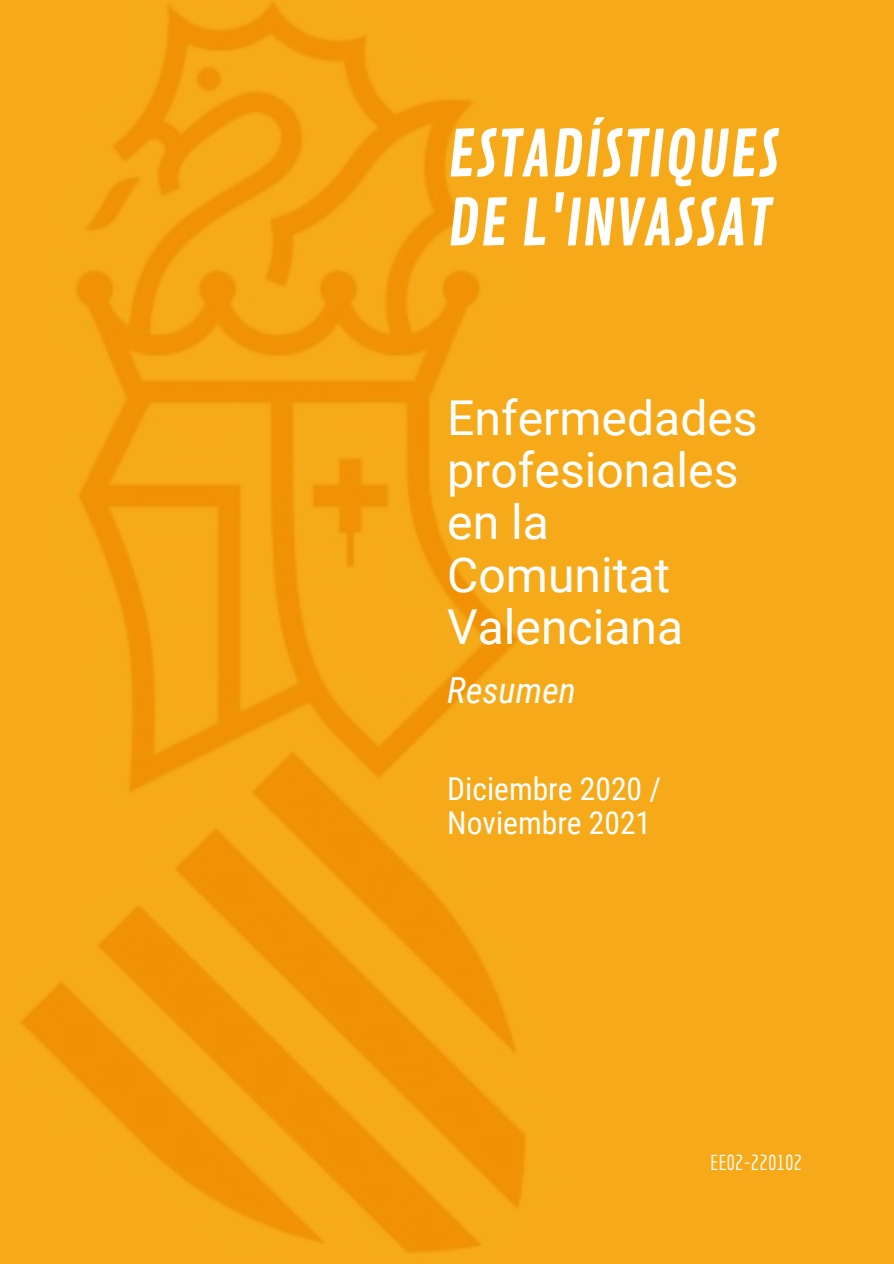
<style>
.page{position:relative;width:894px;height:1264px;background:#fff}
.page>*{position:absolute;margin:0;border:0;box-sizing:border-box;transform-origin:0 0}
.t1{font:63px "Contrail One";color:#fff}
.t2{font:48px/52.3px "Roboto";color:#fff}
.t3{font:italic 36px "Roboto Condensed";color:#fff}
.t4{font:31.5px "Roboto Condensed";color:#fff}
.t5{font:21px "Economica";color:#fff}
</style>
<div class="page">
<img style="left:0;top:0;width:893px;height:1263px">
<p class="t1" style="left:447px;top:117px;width:333px">ESTADÍSTIQUES</p>
<p class="t1" style="left:447px;top:186px;width:325px">DE L'INVASSAT</p>
<p class="t2" style="left:447px;top:392px;width:312px">Enfermedades profesionales en la<br>Comunitat<br>Valenciana</p>
<p class="t3" style="left:447px;top:670px;width:130px">Resumen</p>
<p class="t4" style="left:447px;top:770px;width:215px">Diciembre 2020 /</p>
<p class="t4" style="left:447px;top:805px;width:205px">Noviembre 2021</p>
<p class="t5" style="left:710px;top:1150px;width:94px">EE02-220102</p>
</div>
